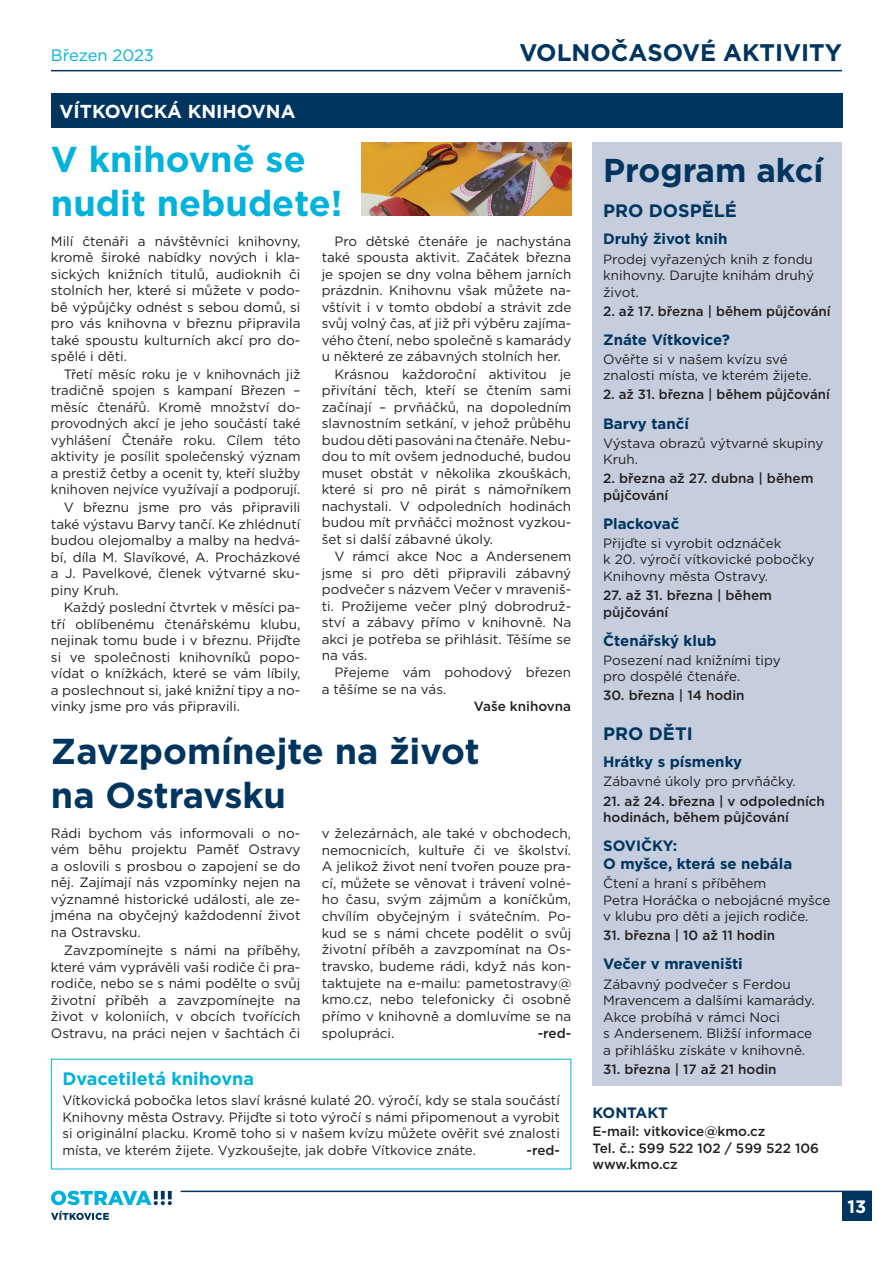
<style>
.page{position:relative;width:893px;height:1263px;background:#fff}
.page>*{position:absolute;margin:0;border:0;box-sizing:border-box;transform-origin:0 0}
.t1{font:700 36px/43.2px "Gotham";color:#003560}
.t2{font:700 36px/43.2px "Gotham";color:#00b2dc}
.t3{font:700 33px "Gotham";color:#003560}
.t4{font:700 24px "Gotham";color:#003560}
.t5{font:700 18.75px "Gotham";color:#fff}
.t6{font:700 18px "Gotham";color:#00b2dc}
.t7{font:700 18px "Gotham";color:#003560}
.t8{font:700 18px "Gotham";color:#fff}
.t9{font:16.5px "Gotham";letter-spacing:-.015em;color:#00b2dc}
.t10{font:700 15px/18px "Gotham";color:#003560}
.t11{font:13.5px/16.5px "Gotham";color:#231f20;text-align:justify}
.t12{font:500 13.5px/16.5px "Gotham";color:#231f20}
</style>
<div class="page">
<hr style="left:51px;top:70px;width:791px;height:1px;background:#003560">
<hr style="left:181px;top:1191px;width:691px;height:1px;background:#003560">
<div style="left:842px;top:1191px;width:30px;height:29px;background:#003560"></div>
<svg style="left:51px;top:1191px;width:121px;height:14px"></svg>
<svg style="left:51px;top:1211px;width:58px;height:9px"></svg>
<div style="left:51px;top:94px;width:791px;height:34px;background:#003560"></div>
<div style="left:592px;top:143px;width:250px;height:943px;background:#c6cddd"></div>
<img style="left:361px;top:143px;width:210px;height:73px">
<p class="t9" style="left:51px;top:49px;width:105px">Březen 2023</p>
<h3 class="t5" style="left:59px;top:105px;width:238px">VÍTKOVICKÁ KNIHOVNA</h3>
<h3 class="t4" style="left:519px;top:44px;width:324px">VOLNOČASOVÉ AKTIVITY</h3>
<h1 class="t2" style="left:51px;top:141px;width:293px">V knihovně se nudit nebudete!</h1>
<p class="t11" style="left:51px;top:234px;width:251px">Milí čtenáři a návštěvníci knihovny, kromě široké nabídky nových i kla&shy;sických knižních titulů, audioknih či stolních her, které si můžete v podo&shy;bě výpůjčky odnést s sebou domů, si pro vás knihovna v březnu připravila také spoustu kulturních akcí pro do&shy;spělé i děti.</p>
<p class="t11" style="left:64px;top:367px;width:238px">Třetí měsíc roku je v knihovnách již</p>
<p class="t11" style="left:51px;top:383px;width:251px">tradičně spojen s kampaní Březen –</p>
<p class="t11" style="left:51px;top:400px;width:251px">měsíc čtenářů. Kromě množství do-</p>
<p class="t11" style="left:51px;top:416px;width:251px">provodných akcí je jeho součástí také</p>
<p class="t11" style="left:51px;top:433px;width:251px">vyhlášení Čtenáře roku. Cílem této</p>
<p class="t11" style="left:51px;top:449px;width:251px">aktivity je posílit společenský význam</p>
<p class="t11" style="left:51px;top:466px;width:251px">a prestiž četby a ocenit ty, kteří služby</p>
<p class="t11" style="left:51px;top:482px;width:251px">knihoven nejvíce využívají a podporují.</p>
<p class="t11" style="left:64px;top:500px;width:238px">V březnu jsme pro vás připravili</p>
<p class="t11" style="left:51px;top:516px;width:251px">také výstavu Barvy tančí. Ke zhlédnutí</p>
<p class="t11" style="left:51px;top:533px;width:251px">budou olejomalby a malby na hedvá-</p>
<p class="t11" style="left:51px;top:549px;width:251px">bí, díla M. Slavíkové, A. Procházkové</p>
<p class="t11" style="left:51px;top:566px;width:251px">a J. Pa velkové, členek výtvarné sku-</p>
<p class="t11" style="left:51px;top:582px;width:69px">piny Kruh.</p>
<p class="t11" style="left:64px;top:600px;width:238px">Každý poslední čtvrtek v měsíci pa-</p>
<p class="t11" style="left:51px;top:616px;width:251px">tří oblíbenému čtenářskému klubu,</p>
<p class="t11" style="left:51px;top:633px;width:251px">ne jinak tomu bude i v březnu. Přijďte</p>
<p class="t11" style="left:51px;top:649px;width:251px">si ve společnosti knihovníků popo-</p>
<p class="t11" style="left:51px;top:666px;width:251px">vídat o knížkách, které se vám líbily,</p>
<p class="t11" style="left:51px;top:682px;width:251px">a poslechnout si, jaké knižní tipy a no-</p>
<p class="t11" style="left:51px;top:699px;width:191px">vinky jsme pro vás připravili.</p>
<p class="t11" style="left:334px;top:234px;width:238px">Pro dětské čtenáře je nachystána</p>
<p class="t11" style="left:322px;top:250px;width:251px">také spousta aktivit. Začátek března</p>
<p class="t11" style="left:322px;top:267px;width:251px">je spojen se dny volna během jarních</p>
<p class="t11" style="left:322px;top:283px;width:251px">prázdnin. Knihovnu však můžete na-</p>
<p class="t11" style="left:322px;top:300px;width:251px">vštívit i v tomto období a strávit zde</p>
<p class="t11" style="left:322px;top:316px;width:251px">svůj volný čas, ať již při výběru zajíma-</p>
<p class="t11" style="left:322px;top:333px;width:251px">vého čtení, nebo společně s kamarády</p>
<p class="t11" style="left:322px;top:349px;width:241px">u některé ze zábavných stolních her.</p>
<p class="t11" style="left:334px;top:366px;width:238px">Krásnou každoroční aktivitou je</p>
<p class="t11" style="left:322px;top:383px;width:251px">přivítání těch, kteří se čtením sami</p>
<p class="t11" style="left:322px;top:399px;width:251px">za čínají – prvňáčků, na dopoledním</p>
<p class="t11" style="left:322px;top:416px;width:251px">slavnostním setkání, v jehož průběhu</p>
<p class="t11" style="left:322px;top:432px;width:251px">budou děti pasováni na čtenáře. Nebu-</p>
<p class="t11" style="left:322px;top:449px;width:251px">dou to mít ovšem jednoduché, budou</p>
<p class="t11" style="left:322px;top:465px;width:251px">muset obstát v několika zkouškách,</p>
<p class="t11" style="left:322px;top:482px;width:251px">které si pro ně pirát s námořníkem</p>
<p class="t11" style="left:322px;top:498px;width:251px">nachystali. V odpoledních hodinách</p>
<p class="t11" style="left:322px;top:515px;width:251px">budou mít prvňáčci možnost vyzkou-</p>
<p class="t11" style="left:322px;top:531px;width:173px">šet si další zábavné úkoly.</p>
<p class="t11" style="left:334px;top:549px;width:238px">V rámci akce Noc a Andersenem</p>
<p class="t11" style="left:322px;top:565px;width:251px">jsme si pro děti připravili zábavný</p>
<p class="t11" style="left:322px;top:582px;width:251px">podvečer s názvem Večer v mraveniš-</p>
<p class="t11" style="left:322px;top:598px;width:251px">ti. Prožijeme večer plný dobrodruž-</p>
<p class="t11" style="left:322px;top:615px;width:251px">ství a zábavy přímo v knihovně. Na</p>
<p class="t11" style="left:322px;top:631px;width:251px">akci je potřeba se přihlásit. Těšíme se</p>
<p class="t11" style="left:322px;top:648px;width:47px">na vás.</p>
<p class="t11" style="left:334px;top:665px;width:238px">Přejeme vám pohodový březen</p>
<p class="t11" style="left:322px;top:682px;width:126px">a těšíme se na vás.</p>
<p class="t12" style="left:474px;top:699px;width:99px">Vaše knihovna</p>
<h1 class="t1" style="left:51px;top:733px;width:430px">Zavzpomínejte na život na Ostravsku</h1>
<p class="t11" style="left:51px;top:826px;width:251px">Rádi bychom vás informovali o no&shy;vém běhu projektu Paměť Ostravy a oslovili s prosbou o zapojení se do něj. Zajímají nás vzpomínky nejen na významné historické události, ale ze&shy;jména na obyčejný každodenní život na Ostravsku.</p>
<p class="t11" style="left:51px;top:943px;width:251px;text-indent:13px">Zavzpomínejte s námi na příběhy, které vám vyprávěli vaši rodiče či pra&shy;rodiče, nebo se s námi podělte o svůj životní příběh a zavzpomínejte na život v koloniích, v obcích tvořících Ostravu, na práci nejen v šachtách či</p>
<p class="t11" style="left:322px;top:826px;width:251px">v železárnách, ale také v obchodech, nemocnicích, kultuře či ve školství.<br>A jelikož život není tvořen pouze pra&shy;cí, můžete se věnovat i trávení volné&shy;ho času, svým zájmům a koníčkům, chvílím obyčejným i svátečním. Po&shy;kud se s námi chcete podělit o svůj životní příběh a zavzpomínat na Os&shy;travsko, budeme rádi, když nás kon&shy;taktujete na e-mailu: pametostravy@ kmo.cz, nebo telefonicky či osobně přímo v knihovně a domluvíme se na spolupráci.</p>
<p class="t12" style="left:538px;top:1025px;width:35px">-red-</p>
<h3 class="t6" style="left:62px;top:1072px;width:193px">Dvacetiletá knihovna</h3>
<p class="t11" style="left:62px;top:1093px;width:499px">Vítkovická pobočka letos slaví krásné kulaté 20. výročí, kdy se stala součástí Knihovny města Ostravy. Přijďte si toto výročí s námi připomenout a vyrobit si originální placku. Kromě toho si v našem kvízu můžete ověřit své znalosti místa, ve kterém žijete. Vyzkoušejte, jak dobře Vítkovice znáte.</p>
<p class="t12" style="left:527px;top:1143px;width:35px">-red-</p>
<h2 class="t3" style="left:603px;top:158px;width:222px">Program akcí</h2>
<h3 class="t7" style="left:603px;top:205px;width:135px">PRO DOSPĚLÉ</h3>
<p class="t10" style="left:603px;top:231px;width:126px">Druhý život knih</p>
<p class="t11" style="left:603px;top:251px;width:212px">Prodej vyřazených knih z fondu knihovny. Darujte knihám druhý život.</p>
<p class="t12" style="left:603px;top:303px;width:229px">2. až 17. března | během půjčování</p>
<p class="t10" style="left:603px;top:331px;width:128px">Znáte Vítkovice?</p>
<p class="t11" style="left:603px;top:352px;width:210px">Ověřte si v našem kvízu své znalosti místa, ve kterém žijete.</p>
<p class="t12" style="left:603px;top:387px;width:228px">2. až 31. března | během půjčování</p>
<p class="t10" style="left:603px;top:415px;width:87px">Barvy tančí</p>
<p class="t11" style="left:603px;top:435px;width:222px">Výstava obrazů výtvarné skupiny<br>Kruh.</p>
<p class="t12" style="left:603px;top:471px;width:212px">2. března až 27. dubna | během půjčování</p>
<p class="t10" style="left:603px;top:516px;width:78px">Plackovač</p>
<p class="t11" style="left:603px;top:536px;width:213px;text-align:left">Přijďte si vyrobit odznáček<br>k 20. výročí vítkovické pobočky<br>Knihovny města Ostravy.</p>
<p class="t12" style="left:603px;top:588px;width:170px">27. až 31. března | během půjčování</p>
<p class="t10" style="left:603px;top:632px;width:115px">Čtenářský klub</p>
<p class="t11" style="left:603px;top:653px;width:179px">Posezení nad knižními tipy pro dospělé čtenáře.</p>
<p class="t12" style="left:603px;top:688px;width:143px">30. března | 14 hodin</p>
<h3 class="t7" style="left:603px;top:727px;width:91px">PRO DĚTI</h3>
<p class="t10" style="left:603px;top:754px;width:141px">Hrátky s písmenky</p>
<p class="t11" style="left:603px;top:774px;width:194px">Zábavné úkoly pro prvňáčky.</p>
<p class="t12" style="left:603px;top:793px;width:223px">21. až 24. března | v odpoledních hodinách, během půjčování</p>
<p class="t10" style="left:603px;top:838px;width:191px">SOVIČKY:<br>O myšce, která se nebála</p>
<p class="t11" style="left:603px;top:876px;width:229px;text-align:left">Čtení a hraní s příběhem<br>Petra Horáčka o nebojácné myšce v klubu pro děti a jejich rodiče.</p>
<p class="t12" style="left:603px;top:928px;width:174px">31. března | 10 až 11 hodin</p>
<p class="t10" style="left:603px;top:956px;width:141px">Večer v mraveništi</p>
<p class="t11" style="left:603px;top:976px;width:213px;text-align:left">Zábavný podvečer s Ferdou<br>Mravencem a dalšími kamarády.<br>Akce probíhá v rámci Noci<br>s Andersenem. Bližší informace a přihlášku získáte v knihovně.</p>
<p class="t12" style="left:603px;top:1062px;width:175px">31. března | 17 až 21 hodin</p>
<p class="t10" style="left:592px;top:1104px;width:77px">KONTAKT</p>
<p class="t12" style="left:592px;top:1124px;width:228px">E-mail: vitkovice@kmo.cz<br>Tel. č.: 599 522 102 / 599 522 106 www.kmo.cz</p>
<h3 class="t8" style="left:847px;top:1200px;width:20px">13</h3>
</div>
